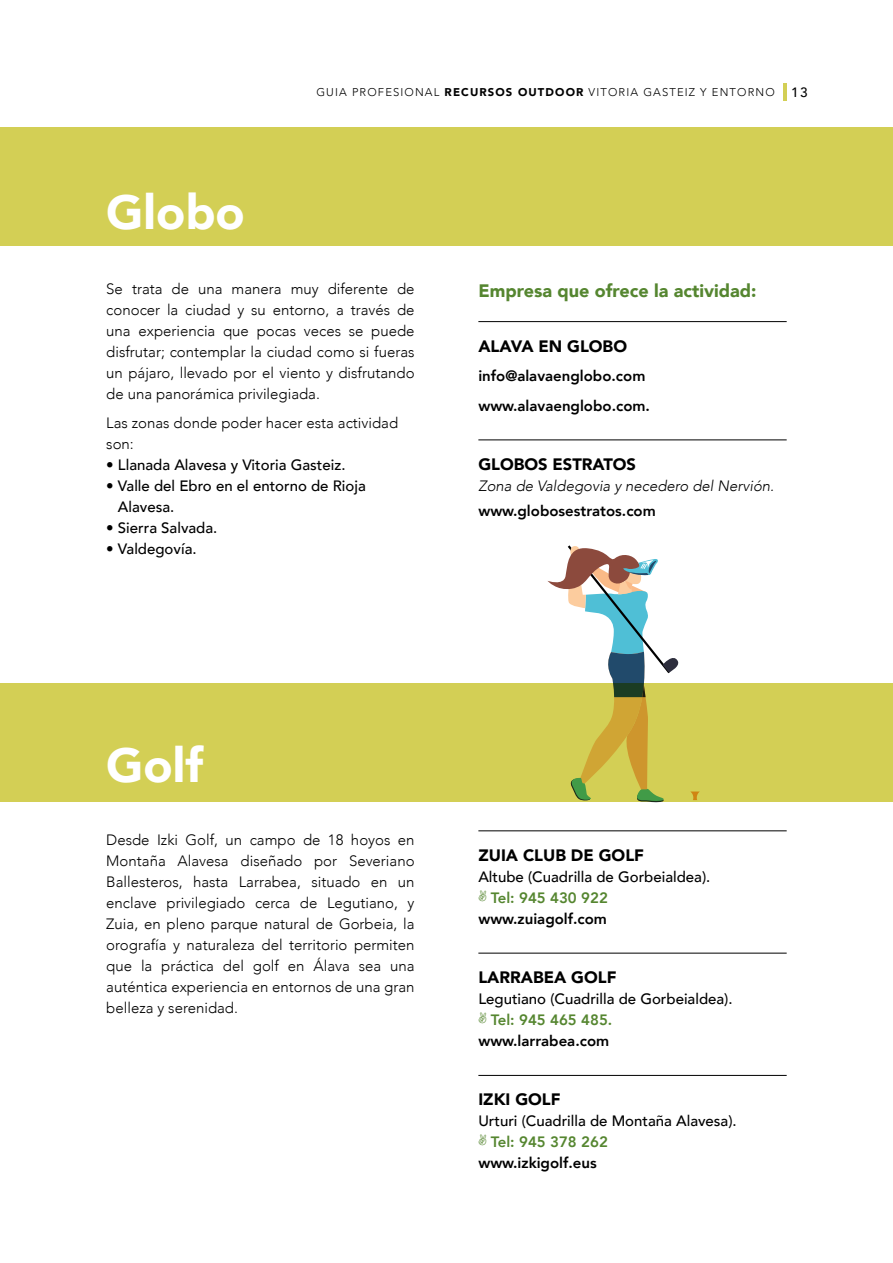
<style>
.page{position:relative;width:893px;height:1263px;background:#fff}
.page>*{position:absolute;margin:0;border:0;box-sizing:border-box;transform-origin:0 0}
.t1{font:900 48px "Avenir";color:#fff}
.t2{font:900 18px "Avenir";color:#558630}
.t3{font:900 16.5px "Avenir";color:#000}
.t4{font:300 15px/21px "Avenir";color:#000;text-align:justify}
.t5{font:500 15px/21px "Avenir";color:#000}
.t6{font:800 15px/29.5px "Avenir";color:#000}
.t7{font:800 15px "Avenir";color:#558630}
.t8{font:italic 300 15px "Avenir";color:#000}
.t9{font:300 11.25px "Avenir";letter-spacing:.1em;color:#000}
.s1{font-weight:900}
.s2{font-weight:500;font-size:13.5px}
</style>
<div class="page">
<hr style="left:783px;top:83px;width:3px;height:17px;background:#d3cf55">
<hr style="left:478px;top:321px;width:309px;height:1px;background:#000">
<hr style="left:478px;top:440px;width:309px;height:1px;background:#000">
<div style="left:0;top:128px;width:893px;height:118px;background:#d3cf55"></div>
<div style="left:0;top:684px;width:893px;height:118px;background:#d3cf55"></div>
<svg style="left:547px;top:545px;width:134px;height:257px"></svg>
<svg style="left:690px;top:791px;width:10px;height:9px"></svg>
<hr style="left:478px;top:830px;width:309px;height:1px;background:#000">
<hr style="left:478px;top:953px;width:309px;height:1px;background:#000">
<hr style="left:478px;top:1075px;width:309px;height:1px;background:#000">
<h1 class="t1" style="left:106px;top:171px;width:140px">Globo</h1>
<p class="t9" style="left:316px;top:86px;width:493px">GUIA PROFESIONAL <span class="s1">RECURSOS OUTDOOR</span> VITORIA GASTEIZ Y ENTORNO <span class="s2">13</span></p>
<p class="t4" style="left:106px;top:278px;width:310px">Se trata de una manera muy diferente de conocer la ciudad y su entorno, a través de una experiencia que pocas veces se puede disfrutar; contemplar la ciudad como si fueras un pájaro, llevado por el viento y disfrutando de una panorámica privilegiada.</p>
<p class="t4" style="left:106px;top:412px;width:293px">Las zonas donde poder hacer esta actividad son:</p>
<p class="t5" style="left:106px;top:453px;width:241px">• Llanada Alavesa y Vitoria Gasteiz.</p>
<p class="t5" style="left:118px;top:474px;width:249px;text-indent:-12px">• Valle del Ebro en el entorno de Rioja<br>Alavesa.</p>
<p class="t5" style="left:106px;top:516px;width:113px">• Sierra Salvada.</p>
<p class="t5" style="left:106px;top:537px;width:92px">• Valdegovía.</p>
<p class="t2" style="left:478px;top:275px;width:280px">Empresa que ofrece la actividad:</p>
<p class="t3" style="left:478px;top:332px;width:150px">ALAVA EN GLOBO</p>
<p class="t6" style="left:478px;top:361px;width:173px">info@alavaenglobo.com www.alavaenglobo.com.</p>
<p class="t3" style="left:478px;top:450px;width:159px">GLOBOS ESTRATOS</p>
<p class="t8" style="left:478px;top:477px;width:297px">Zona de Valdegovia y necedero del Nervión.</p>
<p class="t6" style="left:478px;top:496px;width:179px">www.globosestratos.com</p>
<h1 class="t1" style="left:106px;top:724px;width:98px">Golf</h1>
<p class="t4" style="left:106px;top:829px;width:310px">Desde Izki Golf, un campo de 18 hoyos en Montaña Alavesa diseñado por Severiano Ballesteros, hasta Larrabea, situado en un enclave privilegiado cerca de Legutiano, y Zuia, en pleno parque natural de Gorbeia, la orografía y naturaleza del territorio permiten que la práctica del golf en Álava sea una auténtica experiencia en entornos de una gran belleza y serenidad.</p>
<p class="t3" style="left:478px;top:841px;width:167px">ZUIA CLUB DE GOLF</p>
<p class="t5" style="left:478px;top:865px;width:233px">Altube (Cuadrilla de Gorbeialdea).</p>
<p class="t7" style="left:491px;top:886px;width:119px">Tel: 945 430 922</p>
<p class="t6" style="left:478px;top:904px;width:130px">www.zuiagolf.com</p>
<p class="t3" style="left:478px;top:963px;width:140px">LARRABEA GOLF</p>
<p class="t5" style="left:478px;top:987px;width:256px">Legutiano (Cuadrilla de Gorbeialdea).</p>
<p class="t7" style="left:491px;top:1008px;width:123px">Tel: 945 465 485.</p>
<p class="t6" style="left:478px;top:1026px;width:132px">www.larrabea.com</p>
<p class="t3" style="left:478px;top:1085px;width:84px">IZKI GOLF</p>
<p class="t5" style="left:478px;top:1110px;width:260px">Urturi (Cuadrilla de Montaña Alavesa).</p>
<p class="t7" style="left:491px;top:1130px;width:119px">Tel: 945 378 262</p>
<p class="t6" style="left:478px;top:1148px;width:120px">www.izkigolf.eus</p>
</div>
